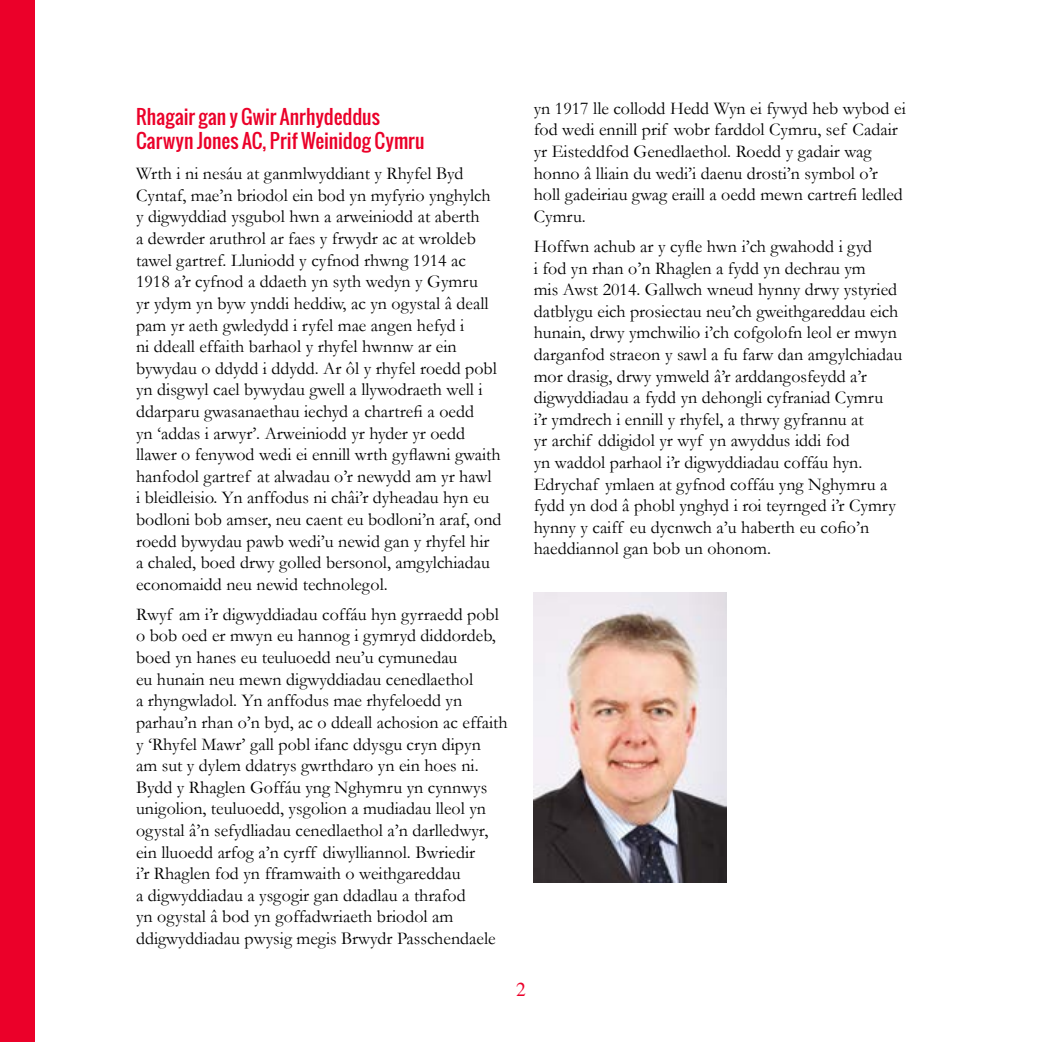
<style>
.page{position:relative;width:1042px;height:1042px;background:#fff}
.page>*{position:absolute;margin:0;border:0;box-sizing:border-box;transform-origin:0 0}
.Headings{font:19.5px/24px "Oswald";letter-spacing:.005em;color:#eb0029}
.t1{font:19.5px "Times";color:#eb0029}
.body_text{font:18px/21.6px "Garamond";color:#000}
</style>
<div class="page">
<div style="left:0;top:0;width:34px;height:1042px;background:#eb0029"></div>
<img style="left:534px;top:593px;width:193px;height:289px">
<p class="Headings" style="left:136px;top:105px;width:290px">Rhagair gan y Gwir Anrhydeddus<br>Carwyn Jones AC, Prif Weinidog Cymru</p>
<p class="body_text" style="left:136px;top:163px;width:367px">Wrth i ni nesáu at ganmlwyddiant y Rhyfel Byd Cyntaf, mae’n briodol ein bod yn myfyrio ynghylch y digwyddiad ysgubol hwn a arweiniodd at aberth<br>a dewrder aruthrol ar faes y frwydr ac at wroldeb tawel gartref. Lluniodd y cyfnod rhwng 1914 ac 1918 a’r cyfnod a ddaeth yn syth wedyn y Gymru<br>yr ydym yn byw ynddi heddiw, ac yn ogystal â deall pam yr aeth gwledydd i ryfel mae angen hefyd i<br>ni ddeall effaith barhaol y rhyfel hwnnw ar ein bywydau o ddydd i ddydd. Ar ôl y rhyfel roedd pobl yn disgwyl cael bywydau gwell a llywodraeth well i ddarparu gwasanaethau iechyd a chartrefi a oedd<br>yn ‘addas i arwyr’. Arweiniodd yr hyder yr oedd llawer o fenywod wedi ei ennill wrth gyflawni gwaith hanfodol gartref at alwadau o’r newydd am yr hawl<br>i bleidleisio. Yn anffodus ni châi’r dyheadau hyn eu bodloni bob amser, neu caent eu bodloni’n araf, ond roedd bywydau pawb wedi’u newid gan y rhyfel hir<br>a chaled, boed drwy golled bersonol, amgylchiadau economaidd neu newid technolegol.</p>
<p class="body_text" style="left:136px;top:603px;width:373px">Rwyf am i’r digwyddiadau coffáu hyn gyrraedd pobl o bob oed er mwyn eu hannog i gymryd diddordeb, boed yn hanes eu teuluoedd neu’u cymunedau<br>eu hunain neu mewn digwyddiadau cenedlaethol<br>a rhyngwladol. Yn anffodus mae rhyfeloedd yn parhau’n rhan o’n byd, ac o ddeall achosion ac effaith y ‘Rhyfel Mawr’ gall pobl ifanc ddysgu cryn dipyn<br>am sut y dylem ddatrys gwrthdaro yn ein hoes ni.<br>Bydd y Rhaglen Goffáu yng Nghymru yn cynnwys unigolion, teuluoedd, ysgolion a mudiadau lleol yn ogystal â’n sefydliadau cenedlaethol a’n darlledwyr, ein lluoedd arfog a’n cyrff diwylliannol. Bwriedir<br>i’r Rhaglen fod yn fframwaith o weithgareddau<br>a digwyddiadau a ysgogir gan ddadlau a thrafod<br>yn ogystal â bod yn goffadwriaeth briodol am ddigwyddiadau pwysig megis Brwydr Passchendaele</p>
<p class="body_text" style="left:534px;top:97px;width:373px">yn 1917 lle collodd Hedd Wyn ei fywyd heb wybod ei fod wedi ennill prif wobr farddol Cymru, sef Cadair yr Eisteddfod Genedlaethol. Roedd y gadair wag honno â lliain du wedi’i daenu drosti’n symbol o’r holl gadeiriau gwag eraill a oedd mewn cartrefi ledled Cymru.</p>
<p class="body_text" style="left:534px;top:235px;width:370px">Hoffwn achub ar y cyfle hwn i’ch gwahodd i gyd<br>i fod yn rhan o’n Rhaglen a fydd yn dechrau ym<br>mis Awst 2014. Gallwch wneud hynny drwy ystyried datblygu eich prosiectau neu’ch gweithgareddau eich hunain, drwy ymchwilio i’ch cofgolofn leol er mwyn darganfod straeon y sawl a fu farw dan amgylchiadau mor drasig, drwy ymweld â’r arddangosfeydd a’r digwyddiadau a fydd yn dehongli cyfraniad Cymru<br>i’r ymdrech i ennill y rhyfel, a thrwy gyfrannu at<br>yr archif ddigidol yr wyf yn awyddus iddi fod<br>yn waddol parhaol i’r digwyddiadau coffáu hyn.<br>Edrychaf ymlaen at gyfnod coffáu yng Nghymru a fydd yn dod â phobl ynghyd i roi teyrnged i’r Cymry hynny y caiff eu dycnwch a’u haberth eu cofio’n haeddiannol gan bob un ohonom.</p>
<p class="t1" style="left:516px;top:977px;width:11px">2</p>
</div>
